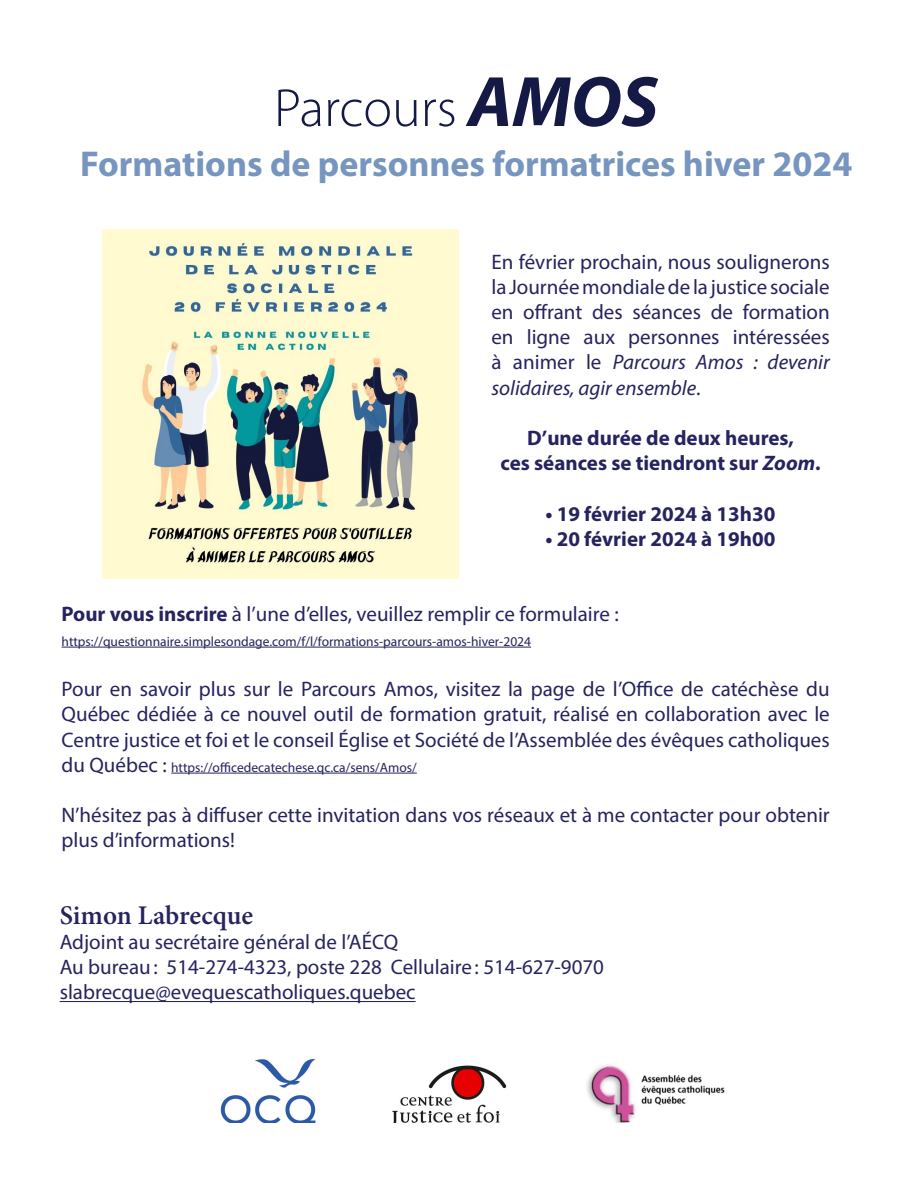
<style>
.page{position:relative;width:918px;height:1188px;background:#fff}
.page>*{position:absolute;margin:0;border:0;box-sizing:border-box;transform-origin:0 0}
.titre{font:54px "Myriad Variable Concept";color:#151945}
.sous_titre{font:36px "Myriad Variable Concept";color:#7695bf}
.texte{font:600 27px "Minion Pro";letter-spacing:-.005em;color:#26235f}
.texte-2{font:21px/25.2px "Myriad Pro";color:#26235f;text-align:justify}
.texte-3{font:700 21px "Myriad Pro";color:#26235f}
.texte-4{font:13.5px "Myriad Pro";color:#26235f}
.s1{font-style:italic;font-size:72px}
.s2{font-style:italic}
.s3{font-weight:700}
.s4{font-size:21px}
</style>
<div class="page">
<hr style="left:60px;top:1001px;width:356px;height:1px;background:#26235f">
<img style="left:220px;top:1059px;width:505px;height:63px">
<hr style="left:62px;top:647px;width:469px;height:1px;background:#26235f">
<hr style="left:171px;top:773px;width:246px;height:1px;background:#26235f">
<img style="left:102px;top:230px;width:356px;height:349px">
<p class="titre" style="left:274px;top:76px;width:386px">Parcours <span class="s1">AMOS</span></p>
<p class="sous_titre" style="left:80px;top:142px;width:774px">Formations de personnes formatrices hiver 2024</p>
<p class="texte-2" style="left:491px;top:249px;width:340px">En février prochain, nous soulignerons la Journée mondiale de la justice sociale en offrant des séances de formation en ligne aux personnes intéressées à animer le <span class="s2">Parcours Amos : devenir solidaires, agir ensemble</span>.</p>
<p class="texte-3" style="left:527px;top:424px;width:268px">D’une durée de deux heures,</p>
<p class="texte-3" style="left:500px;top:449px;width:322px">ces séances se tiendront sur <span class="s2">Zoom</span>.</p>
<p class="texte-3" style="left:545px;top:500px;width:232px">• 19 février 2024 à 13h30</p>
<p class="texte-3" style="left:545px;top:525px;width:232px">• 20 février 2024 à 19h00</p>
<p class="texte-2" style="left:62px;top:601px;width:559px"><span class="s3">Pour vous inscrire</span> à l’une d’elles, veuillez remplir ce formulaire :</p>
<p class="texte-4" style="left:62px;top:633px;width:471px">https://questionnaire.simplesondage.com/f/l/formations-parcours-amos-hiver-2024</p>
<p class="texte-2" style="left:62px;top:676px;width:770px">Pour en savoir plus sur le Parcours Amos, visitez la page de l’Office de catéchèse du Québec dédiée à ce nouvel outil de formation gratuit, réalisé en collaboration avec le Centre justice et foi et le conseil Église et Société de l’Assemblée des évêques catholiques</p>
<p class="texte-4" style="left:62px;top:759px;width:357px"><span class="s4">du Québec :</span> https://officedecatechese.qc.ca/sens/Amos/</p>
<p class="texte-2" style="left:62px;top:802px;width:770px">N’hésitez pas à diffuser cette invitation dans vos réseaux et à me contacter pour obtenir plus d’informations!</p>
<p class="texte" style="left:60px;top:897px;width:195px">Simon Labrecque</p>
<p class="texte-2" style="left:60px;top:929px;width:340px">Adjoint au secrétaire général de l’AÉCQ</p>
<p class="texte-2" style="left:60px;top:954px;width:546px">Au bureau: 514-274-4323, poste 228 Cellulaire : 514-627-9070</p>
<p class="texte-2" style="left:60px;top:979px;width:357px">slabrecque@evequescatholiques.quebec</p>
</div>
